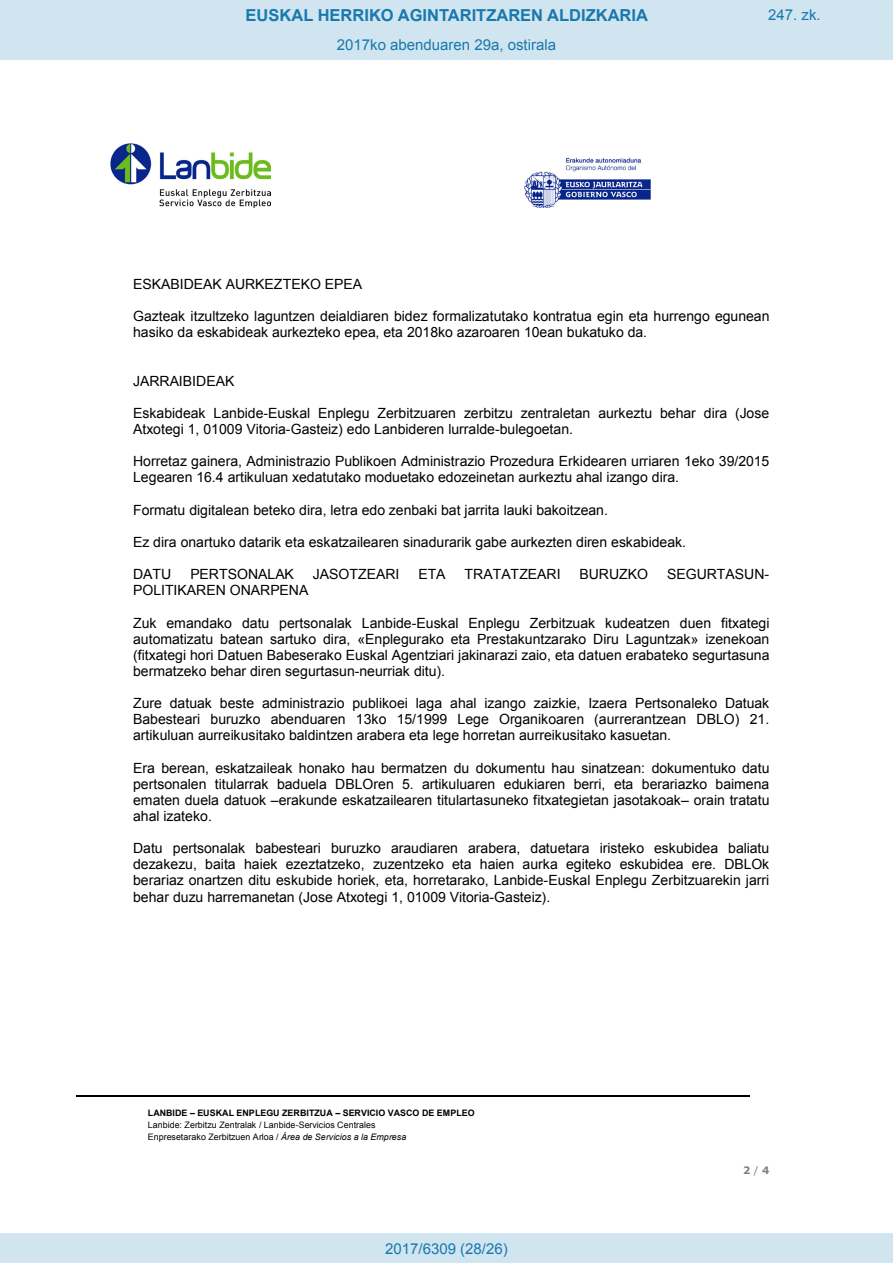
<style>
.page{position:relative;width:893px;height:1263px;background:#fff}
.page>*{position:absolute;margin:0;border:0;box-sizing:border-box;transform-origin:0 0}
.t1{font:700 16.5px "Arial";color:#1879ad}
.Paginacion_Centro{font:15px "Arial";color:#1879ad}
.t2{font:14.1px/16px "Arial";color:#000;text-align:justify}
.t3{font:8.85px/12px "Arial";color:#000}
.s1{font-weight:700}
.s2{font-style:italic}
</style>
<div class="page">
<img style="left:110px;top:143px;width:160px;height:64px">
<img style="left:524px;top:157px;width:127px;height:50px">
<hr style="left:76px;top:1095px;width:673px;height:2px;background:#000">
<div style="left:0;top:0;width:893px;height:60px;background:#d0e5f0"></div>
<div style="left:0;top:1233px;width:893px;height:30px;background:#d0e5f0"></div>
<p class="t1" style="left:246px;top:4px;width:404px">EUSKAL HERRIKO AGINTARITZAREN ALDIZKARIA</p>
<p class="Paginacion_Centro" style="left:768px;top:5px;width:54px">247. zk.</p>
<p class="Paginacion_Centro" style="left:337px;top:35px;width:221px">2017ko abenduaren 29a, ostirala</p>
<p class="t2" style="left:133px;top:276px;width:231px">ESKABIDEAK AURKEZTEKO EPEA</p>
<p class="t2" style="left:133px;top:308px;width:638px">Gazteak itzultzeko laguntzen deialdiaren bidez formalizatutako kontratua egin eta hurrengo egunean hasiko da eskabideak aurkezteko epea, eta 2018ko azaroaren 10ean bukatuko da.</p>
<p class="t2" style="left:133px;top:373px;width:103px">JARRAIBIDEAK</p>
<p class="t2" style="left:133px;top:405px;width:638px">Eskabideak Lanbide-Euskal Enplegu Zerbitzuaren zerbitzu zentraletan aurkeztu behar dira (Jose<br>Atxotegi 1, 01009 Vitoria-Gasteiz) edo Lanbideren lurralde-bulegoetan.</p>
<p class="t2" style="left:133px;top:453px;width:638px">Horretaz gainera, Administrazio Publikoen Administrazio Prozedura Erkidearen urriaren 1eko 39/2015<br>Legearen 16.4 artikuluan xedatutako moduetako edozeinetan aurkeztu ahal izango dira.</p>
<p class="t2" style="left:133px;top:502px;width:476px">Formatu digitalean beteko dira, letra edo zenbaki bat jarrita lauki bakoitzean.</p>
<p class="t2" style="left:133px;top:534px;width:554px">Ez dira onartuko datarik eta eskatzailearen sinadurarik gabe aurkezten diren eskabideak.</p>
<p class="t2" style="left:133px;top:566px;width:40px">DATU</p>
<p class="t2" style="left:190px;top:566px;width:105px">PERTSONALAK</p>
<p class="t2" style="left:313px;top:566px;width:88px">JASOTZEARI</p>
<p class="t2" style="left:419px;top:566px;width:29px">ETA</p>
<p class="t2" style="left:465px;top:566px;width:97px">TRATATZEARI</p>
<p class="t2" style="left:580px;top:566px;width:70px">BURUZKO</p>
<p class="t2" style="left:667px;top:566px;width:104px">SEGURTASUN-</p>
<p class="t2" style="left:133px;top:582px;width:177px">POLITIKAREN ONARPENA</p>
<p class="t2" style="left:133px;top:615px;width:638px">Zuk emandako datu pertsonalak Lanbide-Euskal Enplegu Zerbitzuak kudeatzen duen fitxategi automatizatu batean sartuko dira, «Enplegurako eta Prestakuntzarako Diru Laguntzak» izenekoan (fitxategi hori Datuen Babeserako Euskal Agentziari jakinarazi zaio, eta datuen erabateko segurtasuna bermatzeko behar diren segurtasun-neurriak ditu).</p>
<p class="t2" style="left:133px;top:695px;width:638px">Zure datuak beste administrazio publikoei laga ahal izango zaizkie, Izaera Pertsonaleko Datuak Babesteari buruzko abenduaren 13ko 15/1999 Lege Organikoaren (aurrerantzean DBLO) 21. artikuluan aurreikusitako baldintzen arabera eta lege horretan aurreikusitako kasuetan.</p>
<p class="t2" style="left:133px;top:760px;width:638px">Era berean, eskatzaileak honako hau bermatzen du dokumentu hau sinatzean: dokumentuko datu pertsonalen titularrak baduela DBLOren 5. artikuluaren edukiaren berri, eta berariazko baimena ematen duela datuok –erakunde eskatzailearen titulartasuneko fitxategietan jasotakoak– orain tratatu ahal izateko.</p>
<p class="t2" style="left:133px;top:840px;width:638px">Datu pertsonalak babesteari buruzko araudiaren arabera, datuetara iristeko eskubidea baliatu dezakezu, baita haiek ezeztatzeko, zuzentzeko eta haien aurka egiteko eskubidea ere. DBLOk berariaz onartzen ditu eskubide horiek, eta, horretarako, Lanbide-Euskal Enplegu Zerbitzuarekin jarri behar duzu harremanetan (Jose Atxotegi 1, 01009 Vitoria-Gasteiz).</p>
<p class="t3" style="left:148px;top:1107px;width:328px"><span class="s1">LANBIDE – EUSKAL ENPLEGU ZERBITZUA – SERVICIO VASCO DE EMPLEO<br></span>Lanbide: Zerbitzu Zentralak / Lanbide-Servicios Centrales<br>Enpresetarako Zerbitzuen Arloa / <span class="s2">Área de Servicios a la Empresa</span></p>
<p class="Paginacion_Centro" style="left:385px;top:1238px;width:124px">2017/6309 (28/26)</p>
</div>
